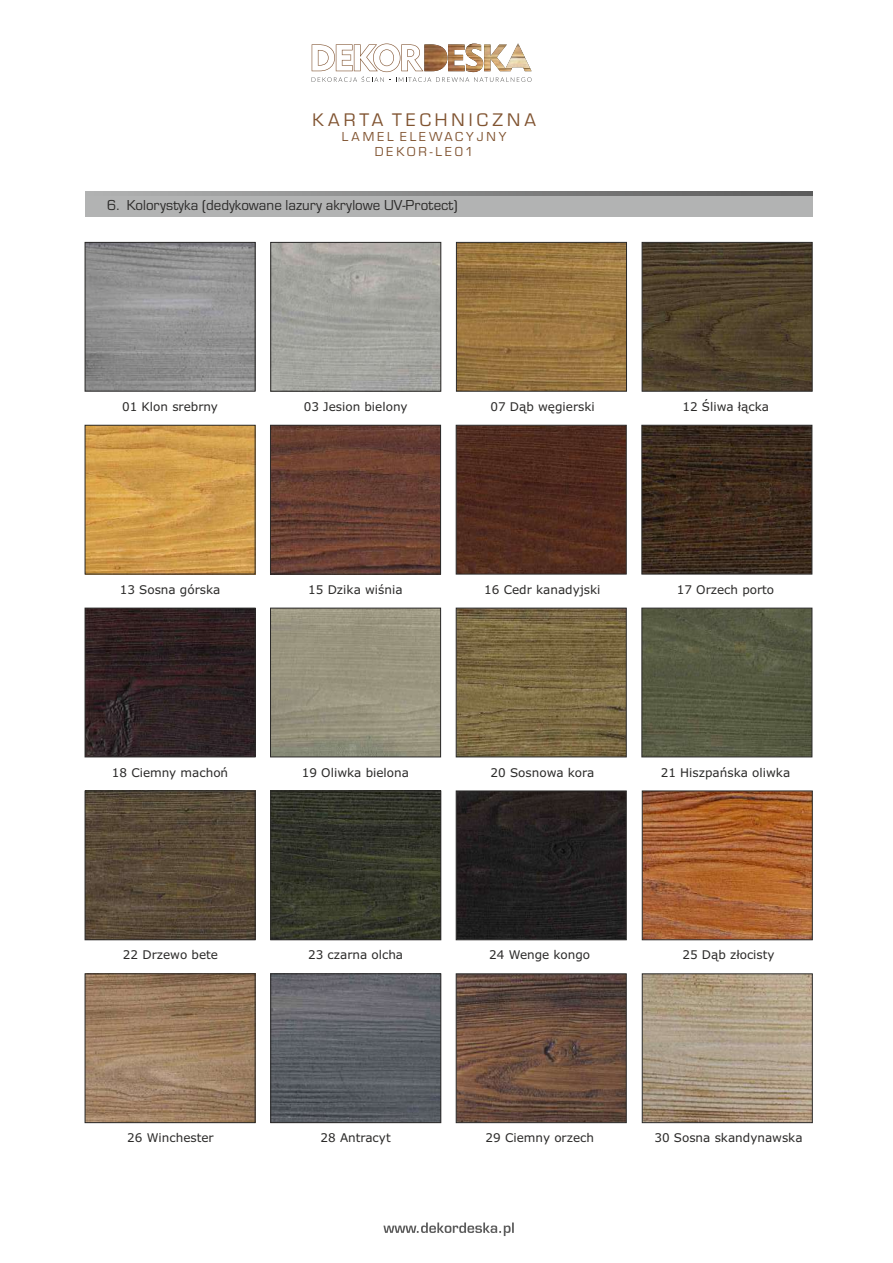
<style>
.page{position:relative;width:893px;height:1263px;background:#fff}
.page>*{position:absolute;margin:0;border:0;box-sizing:border-box;transform-origin:0 0}
.t1{font:18.9px "Eurostar";letter-spacing:.22em;color:#805330}
.t2{font:15px "Eurostar";color:#2b2a29}
.t3{font:13.5px/14.5px "Eurostar";letter-spacing:.22em;color:#805330;text-align:center}
.t4{font:12px "Verdana";color:#2b2a29}
</style>
<div class="page">
<div style="left:85px;top:191px;width:727px;height:26px;background:#b2b3b3"></div>
<svg style="left:168px;top:191px;width:644px;height:5px;background:#818181"></svg>
<img style="left:272px;top:427px;width:167px;height:145px">
<div style="left:270px;top:425px;width:171px;height:149px;border:1px solid #2b2a29"></div>
<img style="left:272px;top:610px;width:167px;height:145px">
<div style="left:270px;top:608px;width:171px;height:149px;border:1px solid #2b2a29"></div>
<img style="left:272px;top:792px;width:167px;height:146px">
<div style="left:270px;top:790px;width:171px;height:150px;border:1px solid #2b2a29"></div>
<img style="left:458px;top:244px;width:167px;height:146px">
<div style="left:456px;top:242px;width:171px;height:150px;border:1px solid #2b2a29"></div>
<img style="left:458px;top:427px;width:167px;height:145px">
<div style="left:456px;top:425px;width:171px;height:149px;border:1px solid #2b2a29"></div>
<img style="left:458px;top:610px;width:167px;height:145px">
<div style="left:456px;top:608px;width:171px;height:149px;border:1px solid #2b2a29"></div>
<img style="left:644px;top:244px;width:167px;height:146px">
<div style="left:642px;top:242px;width:171px;height:150px;border:1px solid #2b2a29"></div>
<img style="left:643px;top:427px;width:167px;height:145px">
<div style="left:641px;top:425px;width:171px;height:149px;border:1px solid #2b2a29"></div>
<img style="left:643px;top:610px;width:167px;height:145px">
<div style="left:641px;top:608px;width:171px;height:149px;border:1px solid #2b2a29"></div>
<img style="left:272px;top:244px;width:167px;height:146px">
<div style="left:270px;top:242px;width:171px;height:150px;border:1px solid #2b2a29"></div>
<img style="left:87px;top:427px;width:167px;height:145px">
<div style="left:85px;top:425px;width:171px;height:149px;border:1px solid #2b2a29"></div>
<img style="left:87px;top:610px;width:167px;height:145px">
<div style="left:85px;top:608px;width:171px;height:149px;border:1px solid #2b2a29"></div>
<img style="left:87px;top:792px;width:167px;height:146px">
<div style="left:85px;top:790px;width:171px;height:150px;border:1px solid #2b2a29"></div>
<img style="left:644px;top:792px;width:167px;height:146px">
<div style="left:642px;top:790px;width:171px;height:150px;border:1px solid #2b2a29"></div>
<img style="left:458px;top:792px;width:167px;height:146px">
<div style="left:456px;top:790px;width:171px;height:150px;border:1px solid #2b2a29"></div>
<svg style="left:383px;top:1222px;width:131px;height:14px"></svg>
<svg style="left:312px;top:44px;width:219px;height:38px"></svg>
<img style="left:87px;top:244px;width:167px;height:146px">
<div style="left:85px;top:242px;width:171px;height:150px;border:1px solid #2b2a29"></div>
<img style="left:272px;top:975px;width:167px;height:146px">
<div style="left:270px;top:973px;width:171px;height:150px;border:1px solid #2b2a29"></div>
<img style="left:87px;top:975px;width:167px;height:146px">
<div style="left:85px;top:973px;width:171px;height:150px;border:1px solid #2b2a29"></div>
<img style="left:644px;top:975px;width:167px;height:146px">
<div style="left:642px;top:973px;width:171px;height:150px;border:1px solid #2b2a29"></div>
<img style="left:458px;top:975px;width:167px;height:146px">
<div style="left:456px;top:973px;width:171px;height:150px;border:1px solid #2b2a29"></div>
<h1 class="t1" style="left:313px;top:111px;width:225px">KARTA TECHNICZNA</h1>
<p class="t3" style="left:342px;top:130px;width:166px">LAMEL ELEWACYJNY<br>DEKOR-LE01</p>
<p class="t2" style="left:107px;top:198px;width:352px">6. Kolorystyka (dedykowane lazury akrylowe UV-Protect)</p>
<p class="t4" style="left:122px;top:402px;width:97px">01 Klon srebrny</p>
<p class="t4" style="left:304px;top:402px;width:105px">03 Jesion bielony</p>
<p class="t4" style="left:490px;top:402px;width:106px">07 Dąb węgierski</p>
<p class="t4" style="left:682px;top:402px;width:88px">12 Śliwa łącka</p>
<p class="t4" style="left:120px;top:584px;width:102px">13 Sosna górska</p>
<p class="t4" style="left:308px;top:584px;width:96px">15 Dzika wiśnia</p>
<p class="t4" style="left:484px;top:584px;width:118px">16 Cedr kanadyjski</p>
<p class="t4" style="left:677px;top:584px;width:99px">17 Orzech porto</p>
<p class="t4" style="left:112px;top:767px;width:118px">18 Ciemny machoń</p>
<p class="t4" style="left:302px;top:767px;width:109px">19 Oliwka bielona</p>
<p class="t4" style="left:491px;top:767px;width:105px">20 Sosnowa kora</p>
<p class="t4" style="left:661px;top:767px;width:131px">21 Hiszpańska oliwka</p>
<p class="t4" style="left:123px;top:950px;width:97px">22 Drzewo bete</p>
<p class="t4" style="left:308px;top:950px;width:97px">23 czarna olcha</p>
<p class="t4" style="left:489px;top:950px;width:102px">24 Wenge kongo</p>
<p class="t4" style="left:682px;top:950px;width:94px">25 Dąb złocisty</p>
<p class="t4" style="left:127px;top:1133px;width:88px">26 Winchester</p>
<p class="t4" style="left:321px;top:1133px;width:72px">28 Antracyt</p>
<p class="t4" style="left:486px;top:1133px;width:110px">29 Ciemny orzech</p>
<p class="t4" style="left:654px;top:1133px;width:150px">30 Sosna skandynawska</p>
</div>
